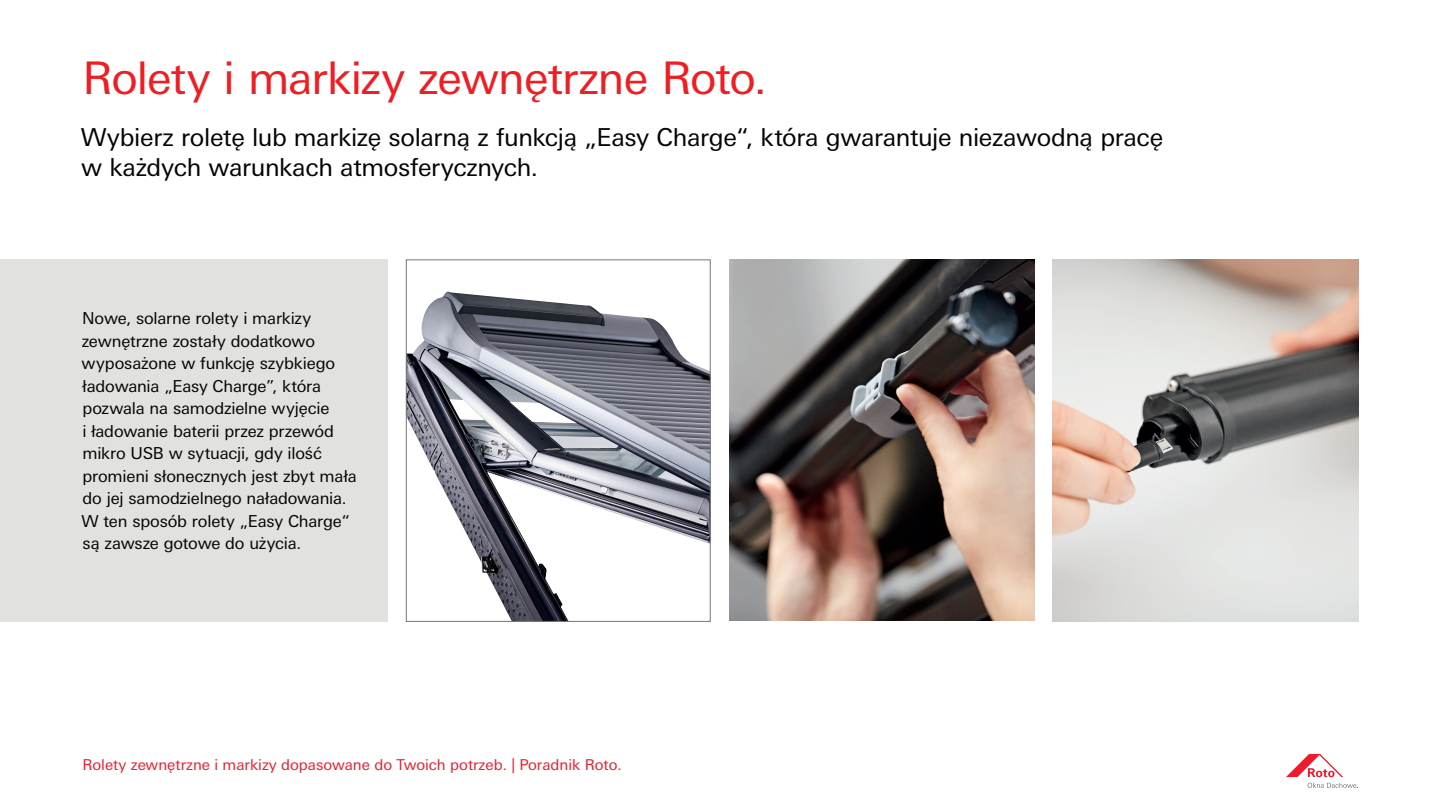
<style>
.page{position:relative;width:1440px;height:810px;background:#fff}
.page>*{position:absolute;margin:0;border:0;box-sizing:border-box;transform-origin:0 0}
.t1{font:45px "Univers Next W1 G";letter-spacing:-.02em;color:#ee1e23}
.t2{font:24.75px/30px "Univers Next W1 G";letter-spacing:-.015em;color:#040503}
.t3{font:16.5px/22.5px "Univers Next W1 G";letter-spacing:-.01em;color:#040503}
.t4{font:15px "Univers Next W1 G";color:#ee1b2d}
</style>
<div class="page">
<div style="left:0;top:260px;width:387px;height:362px;background:#e1e1dd"></div>
<svg style="left:1286px;top:754px;width:57px;height:23px"></svg>
<svg style="left:1308px;top:783px;width:50px;height:5px"></svg>
<img style="left:1053px;top:260px;width:305px;height:362px">
<img style="left:729px;top:260px;width:305px;height:361px">
<img style="left:408px;top:292px;width:301px;height:328px">
<div style="left:406px;top:260px;width:305px;height:362px;border:1px solid #757678"></div>
<h1 class="t1" style="left:82px;top:52px;width:686px">Rolety i markizy zewnętrzne Roto.</h1>
<h2 class="t2" style="left:81px;top:122px;width:1084px">Wybierz roletę lub markizę solarną z funkcją „Easy Charge“, która gwarantuje niezawodną pracę w każdych warunkach atmosferycznych.</h2>
<p class="t3" style="left:81px;top:307px;width:277px">Nowe, solarne rolety i markizy zewnętrzne zostały dodatkowo wyposażone w funkcję szybkiego ładowania „Easy Charge”, która pozwala na samodzielne wyjęcie<br>i ładowanie baterii przez przewód mikro USB w sytuacji, gdy ilość promieni słonecznych jest zbyt mała do jej samodzielnego naładowania.<br>W ten sposób rolety „Easy Charge“ są zawsze gotowe do użycia.</p>
<p class="t4" style="left:82px;top:756px;width:541px">Rolety zewnętrzne i markizy dopasowane do Twoich potrzeb. | Poradnik Roto.</p>
</div>
